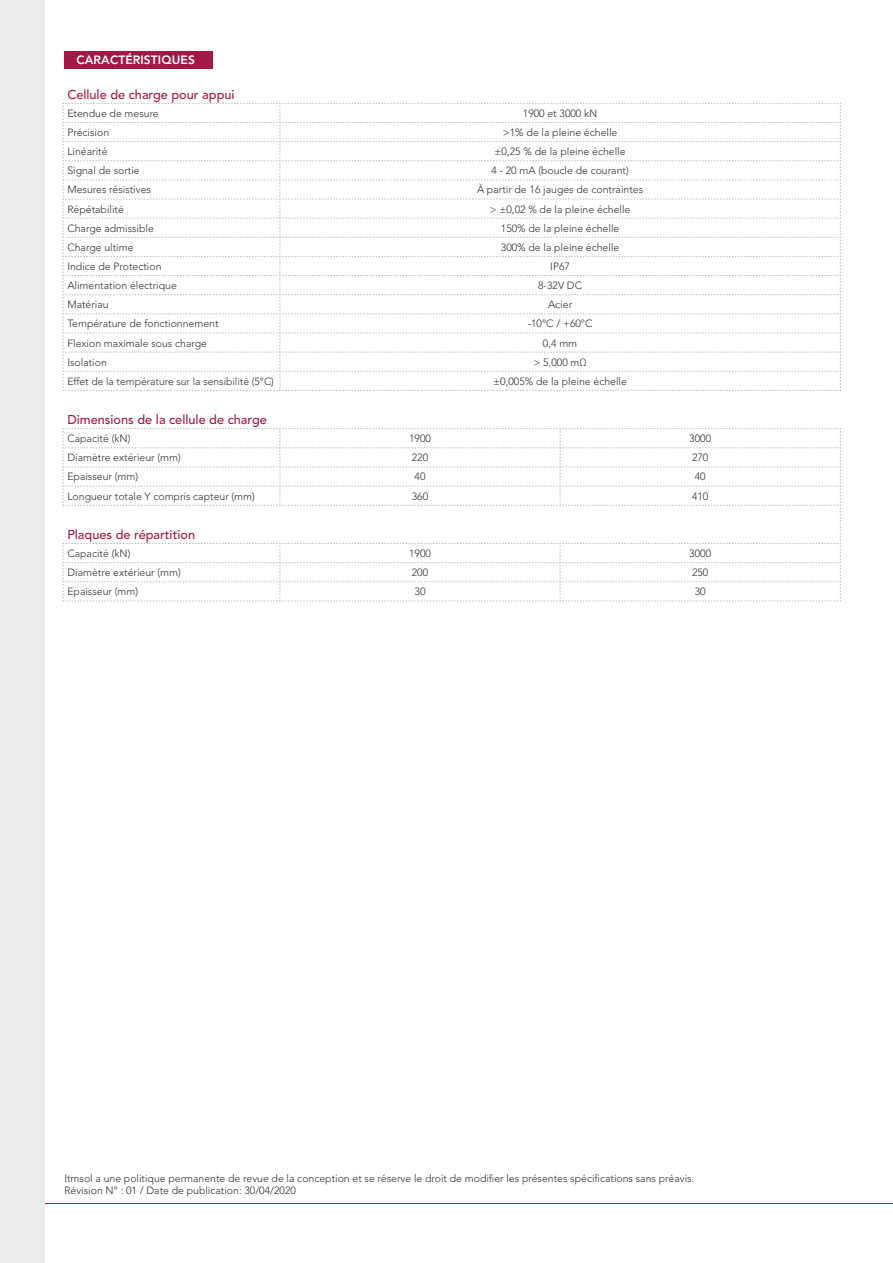
<style>
.page{position:relative;width:893px;height:1263px;background:#fff}
.page>*{position:absolute;margin:0;border:0;box-sizing:border-box;transform-origin:0 0}
.Tableau_-_Titre_roug{font:500 12.75px "Avenir LT Std";color:#a21946}
.Sous-titre{font:800 12px "Avenir LT Std";letter-spacing:.01em;color:#fff}
.Tableau_-_7pt{font:300 10.5px "Avenir LT Std";color:#333231}
.Tableau_-_7pt-2{font:300 10.35px "Avenir LT Std";color:#333231}
</style>
<div class="page">
<hr style="left:0;top:1203px;width:893px;height:1px;background:#a21946">
<div style="left:0;top:0;width:45px;height:1263px;background:#ececee"></div>
<div style="left:64px;top:51px;width:149px;height:17px;background:#a21946"></div>
<svg style="left:63px;top:103px;width:778px;height:288px"></svg>
<svg style="left:63px;top:428px;width:778px;height:174px"></svg>
<p class="Sous-titre" style="left:76px;top:53px;width:120px">CARACTÉRISTIQUES</p>
<p class="Tableau_-_Titre_roug" style="left:67px;top:87px;width:169px">Cellule de charge pour appui</p>
<p class="Tableau_-_7pt" style="left:67px;top:107px;width:93px">Etendue de mesure</p>
<p class="Tableau_-_7pt" style="left:523px;top:107px;width:76px">1900 et 3000 kN</p>
<p class="Tableau_-_7pt" style="left:67px;top:126px;width:43px">Précision</p>
<p class="Tableau_-_7pt" style="left:503px;top:126px;width:116px">&gt;1% de la pleine échelle</p>
<p class="Tableau_-_7pt" style="left:67px;top:145px;width:42px">Linéarité</p>
<p class="Tableau_-_7pt" style="left:495px;top:145px;width:132px">±0,25 % de la pleine échelle</p>
<p class="Tableau_-_7pt" style="left:67px;top:164px;width:74px">Signal de sortie</p>
<p class="Tableau_-_7pt" style="left:491px;top:164px;width:139px">4 - 20 mA (boucle de courant)</p>
<p class="Tableau_-_7pt" style="left:67px;top:184px;width:85px">Mesures résistives</p>
<p class="Tableau_-_7pt" style="left:477px;top:184px;width:168px">À partir de 16 jauges de contraintes</p>
<p class="Tableau_-_7pt" style="left:67px;top:203px;width:58px">Répétabilité</p>
<p class="Tableau_-_7pt" style="left:490px;top:203px;width:142px">&gt; ±0,02 % de la pleine échelle</p>
<p class="Tableau_-_7pt" style="left:67px;top:222px;width:88px">Charge admissible</p>
<p class="Tableau_-_7pt" style="left:501px;top:222px;width:120px">150% de la pleine échelle</p>
<p class="Tableau_-_7pt" style="left:67px;top:241px;width:68px">Charge ultime</p>
<p class="Tableau_-_7pt" style="left:501px;top:241px;width:120px">300% de la pleine échelle</p>
<p class="Tableau_-_7pt" style="left:67px;top:260px;width:96px">Indice de Protection</p>
<p class="Tableau_-_7pt" style="left:550px;top:260px;width:21px">IP67</p>
<p class="Tableau_-_7pt" style="left:67px;top:279px;width:111px">Alimentation électrique</p>
<p class="Tableau_-_7pt" style="left:538px;top:279px;width:46px">8-32V DC</p>
<p class="Tableau_-_7pt" style="left:67px;top:298px;width:43px">Matériau</p>
<p class="Tableau_-_7pt" style="left:548px;top:298px;width:26px">Acier</p>
<p class="Tableau_-_7pt" style="left:67px;top:318px;width:153px">Température de fonctionnement</p>
<p class="Tableau_-_7pt" style="left:528px;top:318px;width:66px">-10°C / +60°C</p>
<p class="Tableau_-_7pt" style="left:67px;top:337px;width:141px">Flexion maximale sous charge</p>
<p class="Tableau_-_7pt" style="left:543px;top:337px;width:36px">0,4 mm</p>
<p class="Tableau_-_7pt" style="left:67px;top:356px;width:41px">Isolation</p>
<p class="Tableau_-_7pt" style="left:534px;top:356px;width:55px">&gt; 5,000 mΩ</p>
<p class="Tableau_-_7pt-2" style="left:67px;top:375px;width:208px">Effet de la température sur la sensibilité (5°C)</p>
<p class="Tableau_-_7pt" style="left:493px;top:375px;width:135px">±0,005% de la pleine échelle</p>
<p class="Tableau_-_Titre_roug" style="left:67px;top:412px;width:201px">Dimensions de la cellule de charge</p>
<p class="Tableau_-_7pt" style="left:67px;top:432px;width:65px">Capacité (kN)</p>
<p class="Tableau_-_7pt" style="left:409px;top:432px;width:23px">1900</p>
<p class="Tableau_-_7pt" style="left:689px;top:432px;width:23px">3000</p>
<p class="Tableau_-_7pt" style="left:67px;top:451px;width:115px">Diamètre extérieur (mm)</p>
<p class="Tableau_-_7pt" style="left:412px;top:451px;width:18px">220</p>
<p class="Tableau_-_7pt" style="left:692px;top:451px;width:18px">270</p>
<p class="Tableau_-_7pt" style="left:67px;top:471px;width:72px">Epaisseur (mm)</p>
<p class="Tableau_-_7pt" style="left:415px;top:471px;width:12px">40</p>
<p class="Tableau_-_7pt" style="left:695px;top:471px;width:12px">40</p>
<p class="Tableau_-_7pt" style="left:67px;top:490px;width:189px">Longueur totale Y compris capteur (mm)</p>
<p class="Tableau_-_7pt" style="left:412px;top:490px;width:18px">360</p>
<p class="Tableau_-_7pt" style="left:692px;top:490px;width:18px">410</p>
<p class="Tableau_-_Titre_roug" style="left:67px;top:527px;width:129px">Plaques de répartition</p>
<p class="Tableau_-_7pt" style="left:67px;top:547px;width:65px">Capacité (kN)</p>
<p class="Tableau_-_7pt" style="left:409px;top:547px;width:23px">1900</p>
<p class="Tableau_-_7pt" style="left:689px;top:547px;width:23px">3000</p>
<p class="Tableau_-_7pt" style="left:67px;top:566px;width:115px">Diamètre extérieur (mm)</p>
<p class="Tableau_-_7pt" style="left:412px;top:566px;width:18px">200</p>
<p class="Tableau_-_7pt" style="left:692px;top:566px;width:18px">250</p>
<p class="Tableau_-_7pt" style="left:67px;top:585px;width:72px">Epaisseur (mm)</p>
<p class="Tableau_-_7pt" style="left:415px;top:585px;width:12px">30</p>
<p class="Tableau_-_7pt" style="left:695px;top:585px;width:12px">30</p>
<p class="Tableau_-_7pt" style="left:64px;top:1172px;width:631px">Itmsol a une politique permanente de revue de la conception et se réserve le droit de modifier les présentes spécifications sans préavis.</p>
<p class="Tableau_-_7pt" style="left:64px;top:1184px;width:233px">Révision N° : 01 / Date de publication: 30/04/2020</p>
</div>
